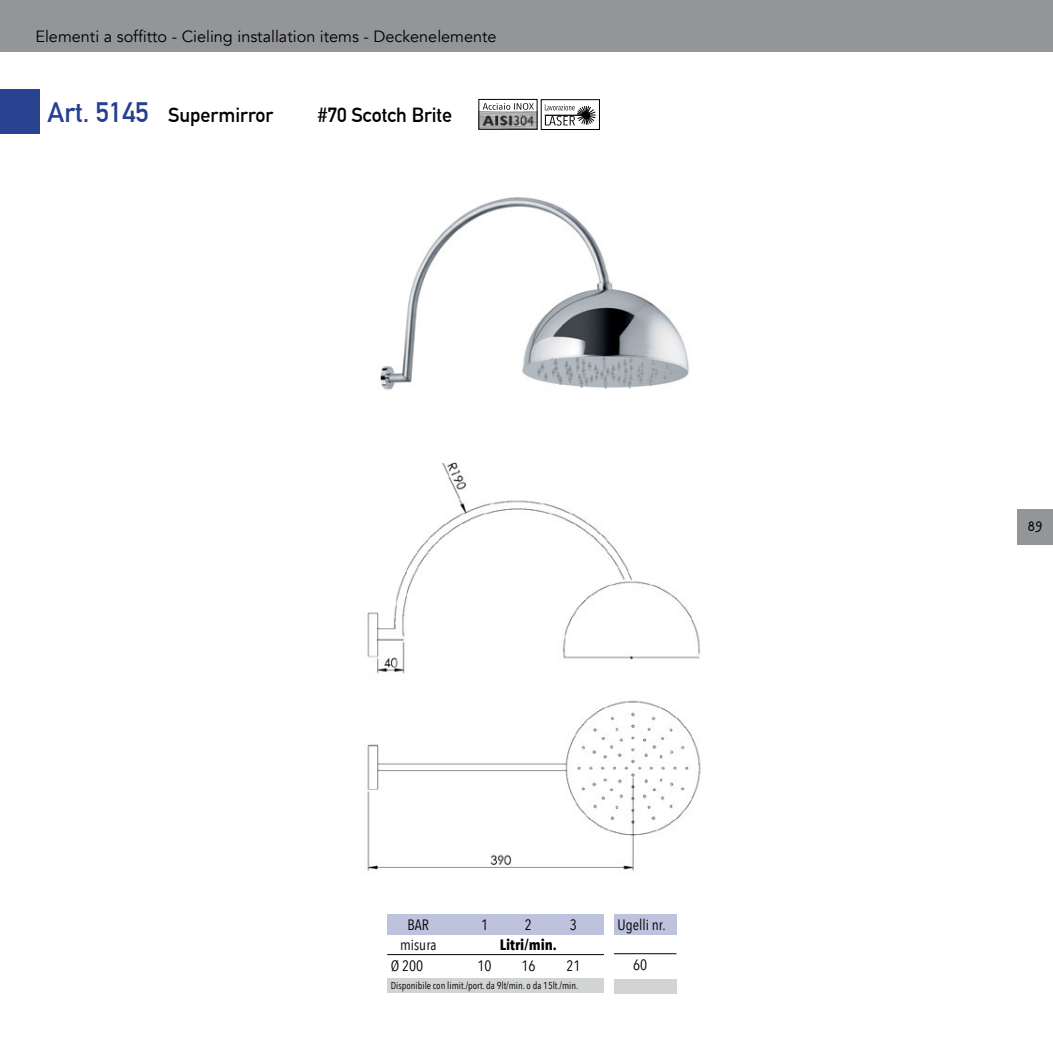
<style>
.page{position:relative;width:1053px;height:1053px;background:#fff}
.page>*{position:absolute;margin:0;border:0;box-sizing:border-box;transform-origin:0 0}
.t1{font:700 20px "DIN Alternate";color:#000}
.t2{font:16.25px "Avenir";color:#000}
.t3{font:15px "Avenir Next Condensed";color:#000}
.t4{font:700 15px "Avenir Next Condensed";color:#000}
.t5{font:500 15px "Designio";color:#000}
.t6{font:10px "Avenir Next Condensed";color:#000}
.s1{font-size:27.5px;color:#25408f}
</style>
<div class="page">
<div style="left:0;top:0;width:1052px;height:51px;background:#939598"></div>
<div style="left:0;top:89px;width:40px;height:45px;background:#294390"></div>
<img style="left:367px;top:462px;width:334px;height:409px">
<img style="left:380px;top:197px;width:309px;height:193px">
<div style="left:1017px;top:508px;width:35px;height:36px;background:#939598"></div>
<div style="left:387px;top:978px;width:217px;height:14px;background:#d1d3d4"></div>
<div style="left:387px;top:914px;width:217px;height:21px;background:#bdc3dd"></div>
<hr style="left:387px;top:954px;width:217px;height:1px;background:#000">
<div style="left:614px;top:978px;width:62px;height:15px;background:#d1d3d4"></div>
<div style="left:614px;top:914px;width:62px;height:21px;background:#bdc3dd"></div>
<hr style="left:614px;top:953px;width:62px;height:1px;background:#000">
<svg style="left:482px;top:103px;width:52px;height:7px"></svg>
<img style="left:480px;top:112px;width:55px;height:15px">
<div style="left:478px;top:99px;width:59px;height:30px;border:1px solid #000"></div>
<div style="left:541px;top:99px;width:58px;height:31px;border:1px solid #000"></div>
<hr style="left:544px;top:115px;width:41px;height:1px;background:#000">
<svg style="left:545px;top:104px;width:50px;height:22px"></svg>
<p class="t2" style="left:35px;top:27px;width:462px">Elementi a soffitto - Cieling installation items - Deckenelemente</p>
<p class="t1" style="left:48px;top:100px;width:227px"><span class="s1">Art. 5145</span> Supermirror</p>
<p class="t1" style="left:318px;top:100px;width:136px">#70 Scotch Brite</p>
<p class="t3" style="left:407px;top:912px;width:23px">BAR</p>
<p class="t3" style="left:481px;top:912px;width:9px">1</p>
<p class="t3" style="left:525px;top:912px;width:9px">2</p>
<p class="t3" style="left:570px;top:912px;width:9px">3</p>
<p class="t3" style="left:400px;top:932px;width:38px">misura</p>
<p class="t4" style="left:500px;top:935px;width:59px">Litri/min.</p>
<p class="t3" style="left:391px;top:953px;width:34px">Ø 200</p>
<p class="t3" style="left:477px;top:953px;width:16px">10</p>
<p class="t3" style="left:521px;top:953px;width:16px">16</p>
<p class="t3" style="left:566px;top:953px;width:16px">21</p>
<p class="t6" style="left:391px;top:976px;width:189px">Disponibile con limit./port. da 9lt/min. o da 15lt./min.</p>
<p class="t3" style="left:617px;top:912px;width:50px">Ugelli nr.</p>
<p class="t3" style="left:633px;top:952px;width:16px">60</p>
<p class="t5" style="left:1027px;top:518px;width:16px">89</p>
</div>
